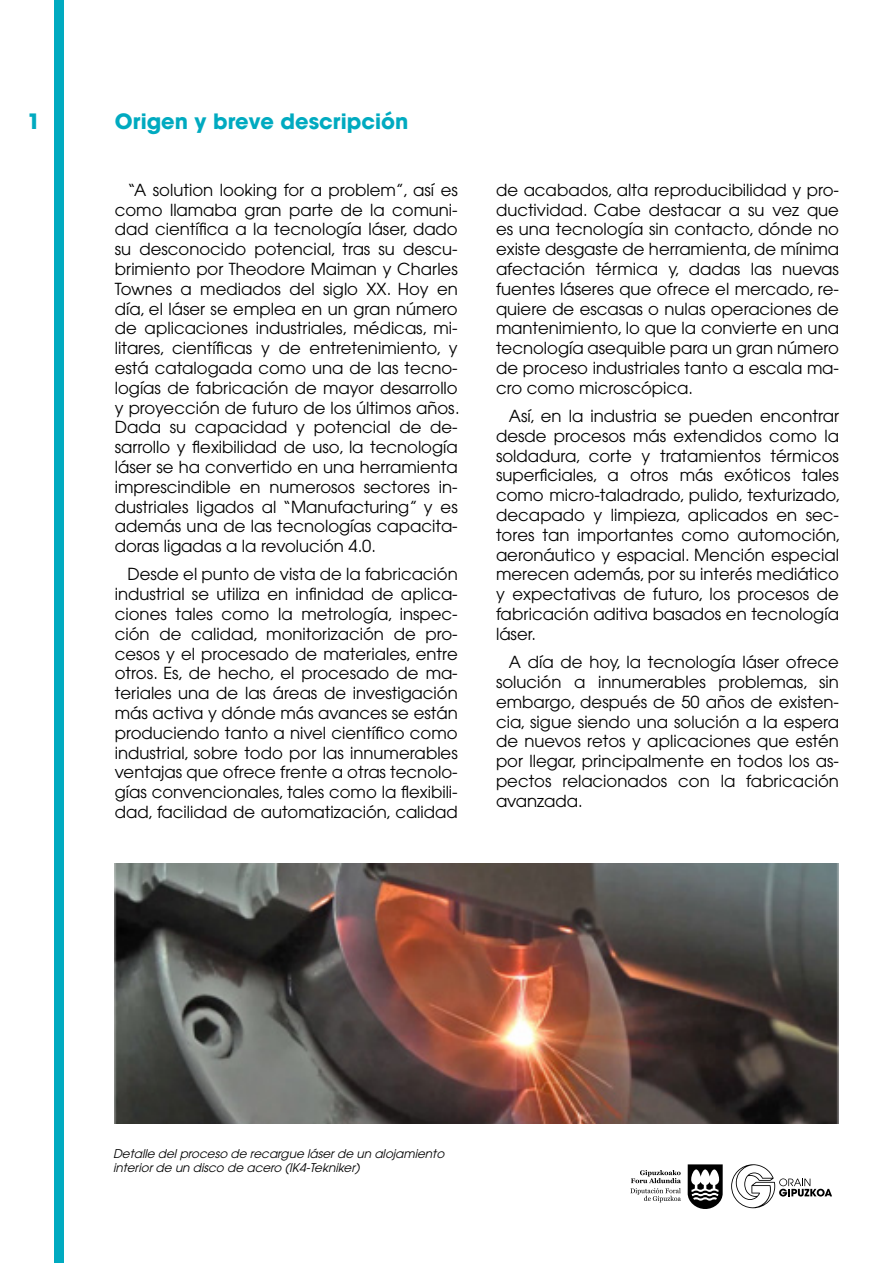
<style>
.page{position:relative;width:893px;height:1263px;background:#fff}
.page>*{position:absolute;margin:0;border:0;box-sizing:border-box;transform-origin:0 0}
.t1{font:700 21px "Avant Garde";color:#00aac0}
.t2{font:16.5px/19.8px "Avant Garde";color:#000;text-align:justify}
.t3{font:italic 12px/14.4px "Avant Garde";color:#000}
</style>
<div class="page">
<svg style="left:630px;top:1170px;width:51px;height:32px"></svg>
<svg style="left:687px;top:1164px;width:36px;height:45px"></svg>
<svg style="left:731px;top:1164px;width:101px;height:44px"></svg>
<div style="left:54px;top:0;width:10px;height:1263px;background:#00aac0"></div>
<img style="left:115px;top:864px;width:724px;height:259px">
<p class="t1" style="left:28px;top:108px;width:14px">1</p>
<p class="t1" style="left:115px;top:108px;width:295px">Origen y breve descripción</p>
<p class="t2" style="left:115px;top:180px;width:346px;text-indent:13px">“A solution looking for a problem”, así es como llamaba gran parte de la comuni&shy;dad científica a la tecnología láser, dado su desconocido potencial, tras su descu&shy;brimiento por Theodore Maiman y Charles Townes a mediados del siglo XX. Hoy en día, el láser se emplea en un gran número de aplicaciones industriales, médicas, mi&shy;litares, científicas y de entretenimiento, y está catalogada como una de las tecno&shy;logías de fabricación de mayor desarrollo y proyección de futuro de los últimos años.<br>Dada su capacidad y potencial de de&shy;sarrollo y flexibilidad de uso, la tecnología láser se ha convertido en una herramienta imprescindible en numerosos sectores in&shy;dustriales ligados al “Manufacturing” y es además una de las tecnologías capacita&shy;doras ligadas a la revolución 4.0.</p>
<p class="t2" style="left:115px;top:564px;width:344px;text-indent:13px">Desde el punto de vista de la fabricación industrial se utiliza en infinidad de aplica&shy;ciones tales como la metrología, inspec&shy;ción de calidad, monitorización de pro&shy;cesos y el procesado de materiales, entre otros. Es, de hecho, el procesado de ma&shy;teriales una de las áreas de investigación más activa y dónde más avances se están produciendo tanto a nivel científico como industrial, sobre todo por las innumerables ventajas que ofrece frente a otras tecnolo&shy;gías convencionales, tales como la flexibili&shy;dad, facilidad de automatización, calidad</p>
<p class="t2" style="left:496px;top:180px;width:344px">de acabados, alta reproducibilidad y pro&shy;ductividad. Cabe destacar a su vez que es una tecnología sin contacto, dónde no existe desgaste de herramienta, de mínima afectación térmica y, dadas las nuevas fuentes láseres que ofrece el mercado, re&shy;quiere de escasas o nulas operaciones de mantenimiento, lo que la convierte en una tecnología asequible para un gran número de proceso industriales tanto a escala ma&shy;cro como microscópica.</p>
<p class="t2" style="left:496px;top:406px;width:346px;text-indent:13px">Así, en la industria se pueden encontrar desde procesos más extendidos como la soldadura, corte y tratamientos térmicos superficiales, a otros más exóticos tales como micro-taladrado, pulido, texturizado, decapado y limpieza, aplicados en sec&shy;tores tan importantes como automoción, aeronáutico y espacial. Mención especial merecen además, por su interés mediático y expectativas de futuro, los procesos de fabricación aditiva basados en tecnología láser.</p>
<p class="t2" style="left:496px;top:652px;width:344px;text-indent:13px">A día de hoy, la tecnología láser ofrece solución a innumerables problemas, sin embargo, después de 50 años de existen&shy;cia, sigue siendo una solución a la espera de nuevos retos y aplicaciones que estén por llegar, principalmente en todos los as&shy;pectos relacionados con la fabricación avanzada.</p>
<p class="t3" style="left:113px;top:1146px;width:336px">Detalle delproceso de recargue láserde un alojamiento interiorde un disco de acero (IK4-Tekniker)</p>
</div>
